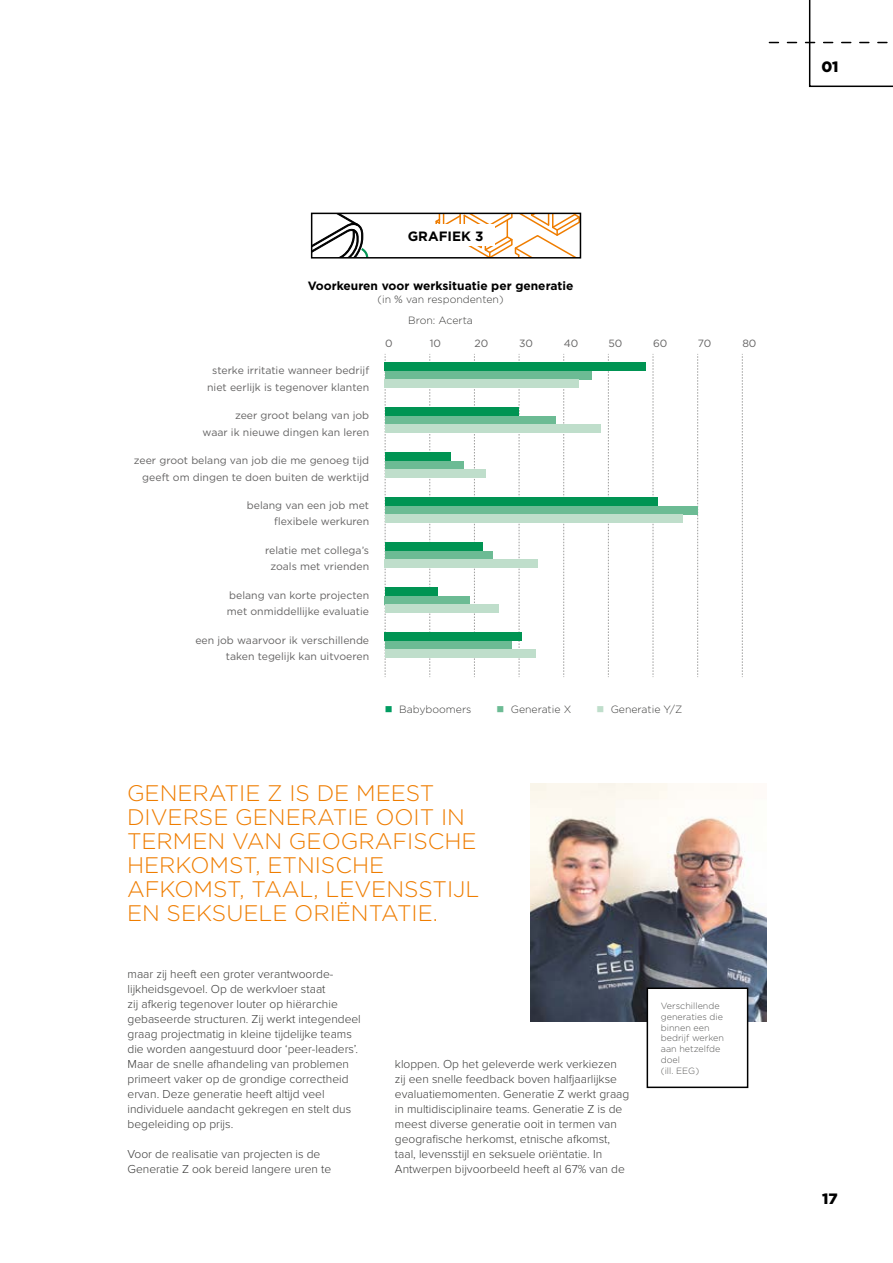
<style>
.page{position:relative;width:893px;height:1263px;background:#fff}
.page>*{position:absolute;margin:0;border:0;box-sizing:border-box;transform-origin:0 0}
.t1{font:300 22.5px/24px "Gotham";color:#ef7d00}
.t2{font:900 15px "Gotham";color:#000}
.t3{font:700 13.5px "Gotham";color:#000}
.t4{font:300 12px/15px "Proxima Nova";color:#3c3c3b}
.t5{font:700 12px "Gotham";color:#000}
.t6{font:10.5px/16.5px "Gotham";color:#646363;text-align:right}
.t7{font:300 10.5px/21.1px "Gotham";color:#3c3c3b;text-align:center}
.t8{font:300 9px/10.8px "Gotham";color:#575756}
.s1{color:#009c61}
.s2{color:#6cbb94}
.s3{color:#bfdecb}
</style>
<div class="page">
<img style="left:531px;top:783px;width:236px;height:239px">
<svg style="left:435px;top:216px;width:143px;height:40px"></svg>
<svg style="left:314px;top:216px;width:54px;height:40px"></svg>
<div style="left:311px;top:213px;width:270px;height:46px;border:2px solid #000"></div>
<div style="left:397px;top:224px;width:97px;height:22px;background:#fff"></div>
<svg style="left:385px;top:354px;width:1px;height:323px"></svg>
<svg style="left:429px;top:354px;width:1px;height:323px"></svg>
<svg style="left:474px;top:354px;width:1px;height:323px"></svg>
<svg style="left:519px;top:354px;width:1px;height:323px"></svg>
<svg style="left:563px;top:354px;width:1px;height:323px"></svg>
<svg style="left:608px;top:354px;width:1px;height:323px"></svg>
<svg style="left:653px;top:354px;width:1px;height:323px"></svg>
<svg style="left:697px;top:354px;width:1px;height:323px"></svg>
<svg style="left:742px;top:354px;width:1px;height:323px"></svg>
<div style="left:385px;top:363px;width:261px;height:8px;background:#009453"></div>
<div style="left:385px;top:371px;width:207px;height:9px;background:#6cbb94"></div>
<div style="left:385px;top:380px;width:194px;height:8px;background:#bfdecb"></div>
<div style="left:385px;top:498px;width:272px;height:8px;background:#009453"></div>
<div style="left:385px;top:506px;width:312px;height:9px;background:#6cbb94"></div>
<div style="left:385px;top:515px;width:298px;height:8px;background:#bfdecb"></div>
<div style="left:385px;top:543px;width:97px;height:8px;background:#009453"></div>
<div style="left:385px;top:551px;width:108px;height:9px;background:#6cbb94"></div>
<div style="left:385px;top:560px;width:153px;height:8px;background:#bfdecb"></div>
<div style="left:385px;top:588px;width:52px;height:8px;background:#009453"></div>
<div style="left:385px;top:596px;width:85px;height:9px;background:#6cbb94"></div>
<div style="left:385px;top:605px;width:113px;height:8px;background:#bfdecb"></div>
<div style="left:385px;top:633px;width:137px;height:8px;background:#009453"></div>
<div style="left:385px;top:641px;width:126px;height:9px;background:#6cbb94"></div>
<div style="left:385px;top:650px;width:150px;height:8px;background:#bfdecb"></div>
<div style="left:385px;top:408px;width:134px;height:8px;background:#009453"></div>
<div style="left:385px;top:416px;width:170px;height:9px;background:#6cbb94"></div>
<div style="left:385px;top:425px;width:215px;height:8px;background:#bfdecb"></div>
<div style="left:385px;top:453px;width:66px;height:8px;background:#009453"></div>
<div style="left:385px;top:461px;width:79px;height:9px;background:#6cbb94"></div>
<div style="left:385px;top:470px;width:100px;height:8px;background:#bfdecb"></div>
<div style="left:647px;top:988px;width:101px;height:99px;background:#fff"></div>
<div style="left:647px;top:987px;width:101px;height:101px;border:2px solid #000"></div>
<svg style="left:769px;top:0;width:124px;height:88px"></svg>
<p class="t3" style="left:408px;top:227px;width:77px">GRAFIEK 3</p>
<p class="t5" style="left:308px;top:278px;width:267px">Voorkeuren voor werksituatie per generatie</p>
<p class="t7" style="left:378px;top:288px;width:127px">(in % van respondenten)<br>Bron: Acerta</p>
<p class="t6" style="left:207px;top:362px;width:164px;text-align:center">sterke irritatie wanneer bedrijf niet eerlijk is tegenover klanten</p>
<p class="t6" style="left:203px;top:407px;width:168px">zeer groot belang van job<br>waar ik nieuwe dingen kan leren</p>
<p class="t6" style="left:134px;top:452px;width:237px">zeer groot belang van job die me genoeg tijd geeft om dingen te doen buiten de werktijd</p>
<p class="t6" style="left:247px;top:497px;width:124px">belang van een job met flexibele werkuren</p>
<p class="t6" style="left:265px;top:542px;width:105px;text-align:center">relatie met collega’s zoals met vrienden</p>
<p class="t6" style="left:227px;top:586px;width:144px;text-align:left">belang van korte projecten met onmiddellijke evaluatie</p>
<p class="t6" style="left:195px;top:631px;width:175px">een job waarvoor ik verschillende taken tegelijk kan uitvoeren</p>
<p class="t6" style="left:385px;top:335px;width:9px">0</p>
<p class="t6" style="left:430px;top:335px;width:13px">10</p>
<p class="t6" style="left:474px;top:335px;width:15px">20</p>
<p class="t6" style="left:519px;top:335px;width:15px">30</p>
<p class="t6" style="left:564px;top:335px;width:16px">40</p>
<p class="t6" style="left:608px;top:335px;width:15px">50</p>
<p class="t6" style="left:653px;top:335px;width:16px">60</p>
<p class="t6" style="left:698px;top:335px;width:15px">70</p>
<p class="t6" style="left:742px;top:335px;width:16px">80</p>
<p class="t7" style="left:385px;top:698px;width:88px"><span class="s1">■</span> Babyboomers</p>
<p class="t7" style="left:497px;top:698px;width:76px"><span class="s2">■</span> Generatie X</p>
<p class="t7" style="left:596px;top:698px;width:87px"><span class="s3">■</span> Generatie Y/Z</p>
<h1 class="t1" style="left:127px;top:780px;width:354px">GENERATIE Z IS DE MEEST<br>DIVERSE GENERATIE OOIT IN<br>TERMEN VAN GEOGRAFISCHE<br>HERKOMST, ETNISCHE<br>AFKOMST, TAAL, LEVENSSTIJL<br>EN SEKSUELE ORIËNTATIE.</h1>
<p class="t4" style="left:128px;top:966px;width:235px">maar zij heeft een groter verantwoorde&shy;lijkheidsgevoel. Op de werkvloer staat<br>zij afkerig tegenover louter op hiërarchie gebaseerde structuren. Zij werkt integendeel graag projectmatig in kleine tijdelijke teams die worden aangestuurd door ‘peer-leaders’.<br>Maar de snelle afhandeling van problemen primeert vaker op de grondige correctheid ervan. Deze generatie heeft altijd veel individuele aandacht gekregen en stelt dus begeleiding op prijs.</p>
<p class="t4" style="left:128px;top:1146px;width:205px">Voor de realisatie van projecten is de<br>Generatie Z ook bereid langere uren te</p>
<p class="t4" style="left:395px;top:1056px;width:236px">kloppen. Op het geleverde werk verkiezen zij een snelle feedback boven halfjaarlijkse evaluatiemomenten. Generatie Z werkt graag in multidisciplinaire teams. Generatie Z is de meest diverse generatie ooit in termen van geografische herkomst, etnische afkomst, taal, levensstijl en seksuele oriëntatie. In Antwerpen bijvoorbeeld heeft al 67% van de</p>
<p class="t8" style="left:661px;top:1000px;width:65px">Verschillende generaties die binnen een bedrijf werken aan hetzelfde doel<br>(ill. EEG)</p>
<p class="t2" style="left:821px;top:56px;width:19px">01</p>
<p class="t2" style="left:822px;top:1188px;width:17px">17</p>
</div>
